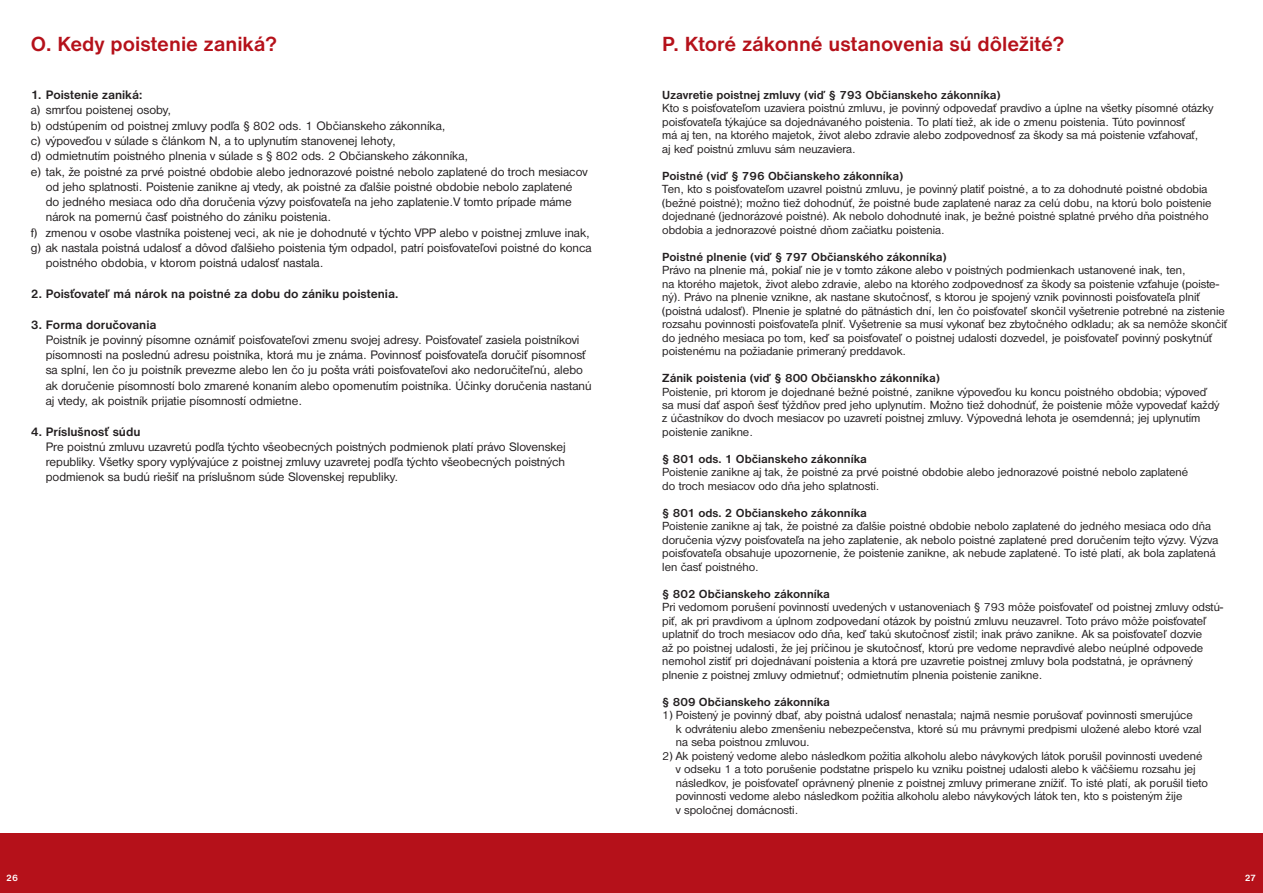
<style>
.page{position:relative;width:1263px;height:893px;background:#fff}
.page>*{position:absolute;margin:0;border:0;box-sizing:border-box;transform-origin:0 0}
.t1{font:700 21.3px "Nimbus San DCE";color:#b5111a}
.t2{font:12.75px/15.3px "Nimbus San DCE";color:#231f20}
.t3{font:700 12.75px "Nimbus San DCE";color:#231f20}
.t4{font:12.15px/13.5px "Nimbus San DCE";color:#231f20}
.t5{font:700 12.15px "Nimbus San DCE";color:#231f20}
.t6{font:700 9.6px "Nimbus San DCE";color:#fff}
</style>
<div class="page">
<div style="left:0;top:833px;width:631px;height:60px;background:#b5111a"></div>
<div style="left:631px;top:833px;width:632px;height:60px;background:#b5111a"></div>
<h1 class="t1" style="left:31px;top:35px;width:248px">O. Kedy poistenie zaniká?</h1>
<p class="t3" style="left:31px;top:90px;width:113px">1. Poistenie zaniká:</p>
<p class="t2" style="left:31px;top:104px;width:142px">a) smrťou poistenej osoby,</p>
<p class="t2" style="left:31px;top:119px;width:416px">b) odstúpením od poistnej zmluvy podľa § 802 ods. 1 Občianskeho zákonníka,</p>
<p class="t2" style="left:31px;top:134px;width:367px">c) výpoveďou v súlade s článkom N, a to uplynutím stanovenej lehoty,</p>
<p class="t2" style="left:31px;top:150px;width:439px">d) odmietnutím poistného plnenia v súlade s § 802 ods. 2 Občianskeho zákonníka,</p>
<p class="t2" style="left:31px;top:165px;width:558px">e) tak, že poistné za prvé poistné obdobie alebo jednorazové poistné nebolo zaplatené do troch mesiacov</p>
<p class="t2" style="left:46px;top:180px;width:528px">od jeho splatnosti. Poistenie zanikne aj vtedy, ak poistné za ďalšie poistné obdobie nebolo zaplatené</p>
<p class="t2" style="left:46px;top:195px;width:528px">do jedného mesiaca odo dňa doručenia výzvy poisťovateľa na jeho zaplatenie.V tomto prípade máme</p>
<p class="t2" style="left:46px;top:211px;width:287px">nárok na pomernú časť poistného do zániku poistenia.</p>
<p class="t2" style="left:31px;top:226px;width:561px">f) zmenou v osobe vlastníka poistenej veci, ak nie je dohodnuté v týchto VPP alebo v poistnej zmluve inak,</p>
<p class="t2" style="left:31px;top:241px;width:562px">g) ak nastala poistná udalosť a dôvod ďalšieho poistenia tým odpadol, patrí poisťovateľovi poistné do konca</p>
<p class="t2" style="left:46px;top:257px;width:279px">poistného obdobia, v ktorom poistná udalosť nastala.</p>
<p class="t3" style="left:31px;top:289px;width:369px">2. Poisťovateľ má nárok na poistné za dobu do zániku poistenia.</p>
<p class="t3" style="left:31px;top:319px;width:127px">3. Forma doručovania</p>
<p class="t2" style="left:46px;top:333px;width:547px">Poistník je povinný písomne oznámiť poisťovateľovi zmenu svojej adresy. Poisťovateľ zasiela poistníkovi písomnosti na poslednú adresu poistníka, ktorá mu je známa. Povinnosť poisťovateľa doručiť písomnosť sa splní, len čo ju poistník prevezme alebo len čo ju pošta vráti poisťovateľovi ako nedoručiteľnú, alebo ak doručenie písomností bolo zmarené konaním alebo opomenutím poistníka. Účinky doručenia nastanú aj vtedy, ak poistník prijatie písomností odmietne.</p>
<p class="t3" style="left:31px;top:426px;width:111px">4. Príslušnosť súdu</p>
<p class="t2" style="left:46px;top:440px;width:521px;text-align:justify">Pre poistnú zmluvu uzavretú podľa týchto všeobecných poistných podmienok platí právo Slovenskej republiky. Všetky spory vyplývajúce z poistnej zmluvy uzavretej podľa týchto všeobecných poistných podmienok sa budú riešiť na príslušnom súde Slovenskej republiky.</p>
<p class="t6" style="left:6px;top:874px;width:13px">26</p>
<h1 class="t1" style="left:662px;top:35px;width:403px">P. Ktoré zákonné ustanovenia sú dôležité?</h1>
<p class="t5" style="left:662px;top:90px;width:340px">Uzavretie poistnej zmluvy (viď § 793 Občianskeho zákonníka)</p>
<p class="t4" style="left:662px;top:102px;width:553px">Kto s poisťovateľom uzaviera poistnú zmluvu, je povinný odpovedať pravdivo a úplne na všetky písomné otázky poisťovateľa týkajúce sa dojednávaného poistenia. To platí tiež, ak ide o zmenu poistenia. Túto povinnosť<br>má aj ten, na ktorého majetok, život alebo zdravie alebo zodpovednosť za škody sa má poistenie vzťahovať,<br>aj keď poistnú zmluvu sám neuzaviera.</p>
<p class="t5" style="left:662px;top:171px;width:242px">Poistné (viď § 796 Občianskeho zákonníka)</p>
<p class="t4" style="left:662px;top:183px;width:551px">Ten, kto s poisťovateľom uzavrel poistnú zmluvu, je povinný platiť poistné, a to za dohodnuté poistné obdobia (bežné poistné); možno tiež dohodnúť, že poistné bude zaplatené naraz za celú dobu, na ktorú bolo poistenie dojednané (jednorázové poistné). Ak nebolo dohodnuté inak, je bežné poistné splatné prvého dňa poistného obdobia a jednorazové poistné dňom začiatku poistenia.</p>
<p class="t5" style="left:662px;top:252px;width:286px">Poistné plnenie (viď § 797 Občianského zákonníka)</p>
<p class="t4" style="left:662px;top:264px;width:567px">Právo na plnenie má, pokiaľ nie je v tomto zákone alebo v poistných podmienkach ustanovené inak, ten,<br>na ktorého majetok, život alebo zdravie, alebo na ktorého zodpovednosť za škody sa poistenie vzťahuje (poiste&shy;ný). Právo na plnenie vznikne, ak nastane skutočnosť, s ktorou je spojený vznik povinnosti poisťovateľa plniť (poistná udalosť). Plnenie je splatné do pätnástich dní, len čo poisťovateľ skončil vyšetrenie potrebné na zistenie rozsahu povinnosti poisťovateľa plniť. Vyšetrenie sa musí vykonať bez zbytočného odkladu; ak sa nemôže skončiť do jedného mesiaca po tom, keď sa poisťovateľ o poistnej udalosti dozvedel, je poisťovateľ povinný poskytnúť poistenému na požiadanie primeraný preddavok.</p>
<p class="t5" style="left:662px;top:373px;width:279px">Zánik poistenia (viď § 800 Občianskho zákonníka)</p>
<p class="t4" style="left:662px;top:386px;width:559px">Poistenie, pri ktorom je dojednané bežné poistné, zanikne výpoveďou ku koncu poistného obdobia; výpoveď sa musí dať aspoň šesť týždňov pred jeho uplynutím. Možno tiež dohodnúť, že poistenie môže vypovedať každý z účastníkov do dvoch mesiacov po uzavretí poistnej zmluvy. Výpovedná lehota je osemdenná; jej uplynutím poistenie zanikne.</p>
<p class="t5" style="left:662px;top:454px;width:206px">§ 801 ods. 1 Občianskeho zákonníka</p>
<p class="t4" style="left:662px;top:467px;width:527px">Poistenie zanikne aj tak, že poistné za prvé poistné obdobie alebo jednorazové poistné nebolo zaplatené do troch mesiacov odo dňa jeho splatnosti.</p>
<p class="t5" style="left:662px;top:508px;width:206px">§ 801 ods. 2 Občianskeho zákonníka</p>
<p class="t4" style="left:662px;top:521px;width:558px">Poistenie zanikne aj tak, že poistné za ďalšie poistné obdobie nebolo zaplatené do jedného mesiaca odo dňa doručenia výzvy poisťovateľa na jeho zaplatenie, ak nebolo poistné zaplatené pred doručením tejto výzvy. Výzva poisťovateľa obsahuje upozornenie, že poistenie zanikne, ak nebude zaplatené. To isté platí, ak bola zaplatená len časť poistného.</p>
<p class="t5" style="left:662px;top:589px;width:169px">§ 802 Občianskeho zákonníka</p>
<p class="t4" style="left:662px;top:601px;width:563px">Pri vedomom porušení povinností uvedených v ustanoveniach § 793 môže poisťovateľ od poistnej zmluvy odstú&shy;piť, ak pri pravdivom a úplnom zodpovedaní otázok by poistnú zmluvu neuzavrel. Toto právo môže poisťovateľ uplatniť do troch mesiacov odo dňa, keď takú skutočnosť zistil; inak právo zanikne. Ak sa poisťovateľ dozvie<br>až po poistnej udalosti, že jej príčinou je skutočnosť, ktorú pre vedome nepravdivé alebo neúplné odpovede nemohol zistiť pri dojednávaní poistenia a ktorá pre uzavretie poistnej zmluvy bola podstatná, je oprávnený plnenie z poistnej zmluvy odmietnuť; odmietnutím plnenia poistenie zanikne.</p>
<p class="t5" style="left:662px;top:697px;width:169px">§ 809 Občianskeho zákonníka</p>
<p class="t4" style="left:676px;top:709px;width:527px;text-indent:-14px">1) Poistený je povinný dbať, aby poistná udalosť nenastala; najmä nesmie porušovať povinnosti smerujúce k odvráteniu alebo zmenšeniu nebezpečenstva, ktoré sú mu právnymi predpismi uložené alebo ktoré vzal na seba poistnou zmluvou.</p>
<p class="t4" style="left:676px;top:750px;width:533px;text-indent:-14px">2) Ak poistený vedome alebo následkom požitia alkoholu alebo návykových látok porušil povinnosti uvedené v odseku 1 a toto porušenie podstatne prispelo ku vzniku poistnej udalosti alebo k väčšiemu rozsahu jej následkov, je poisťovateľ oprávnený plnenie z poistnej zmluvy primerane znížiť. To isté platí, ak porušil tieto povinnosti vedome alebo následkom požitia alkoholu alebo návykových látok ten, kto s poisteným žije<br>v spoločnej domácnosti.</p>
<p class="t6" style="left:1245px;top:874px;width:13px">27</p>
</div>
